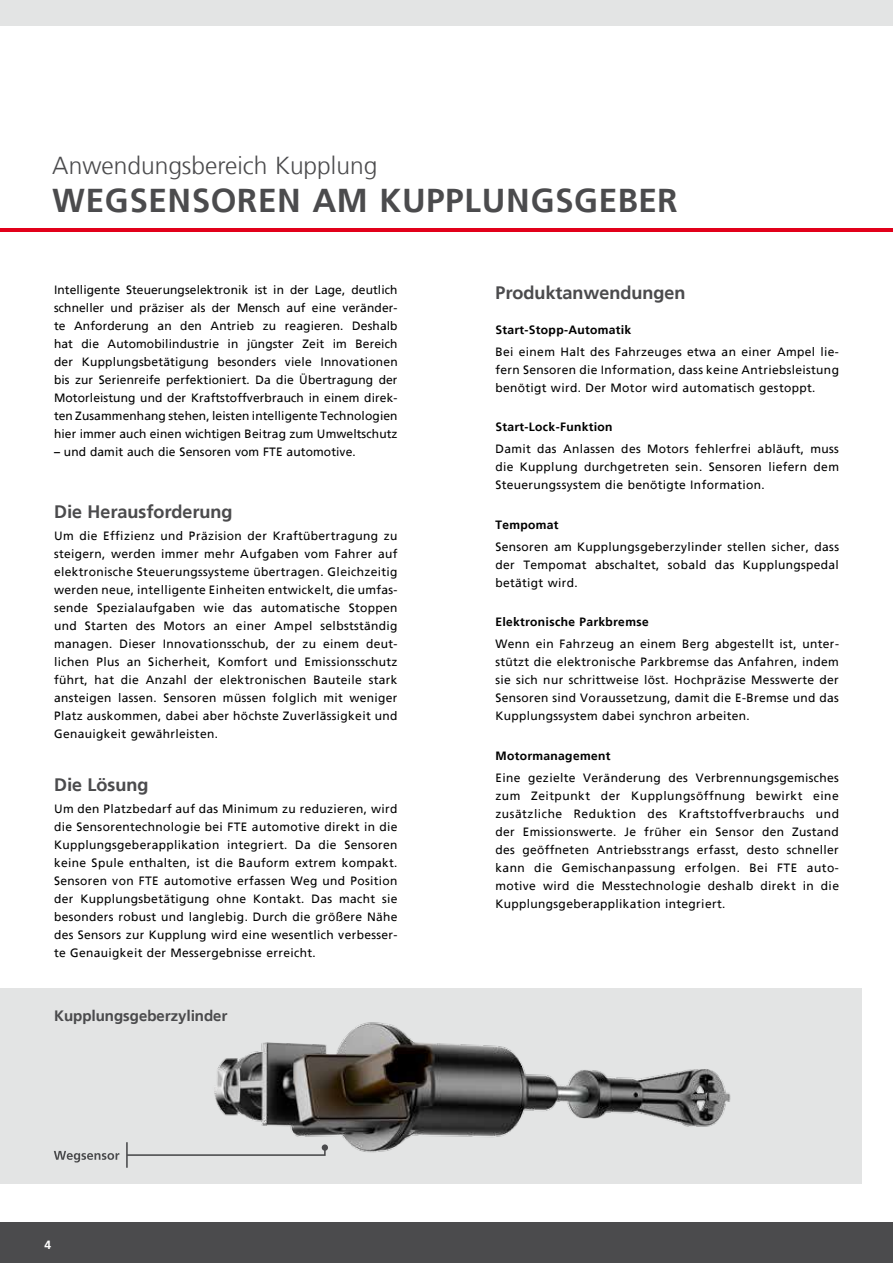
<style>
.page{position:relative;width:893px;height:1263px;background:#fff}
.page>*{position:absolute;margin:0;border:0;box-sizing:border-box;transform-origin:0 0}
.t1{font:700 33px "Frutiger Linotype";letter-spacing:.02em;color:#4b4b4d}
.t2{font:300 24.6px "Frutiger LT Com";color:#4b4b4d}
.t3{font:700 18px "Frutiger Linotype";color:#4b4b4d}
.t4{font:700 15px "Frutiger Linotype";color:#4b4b4d}
.t5{font:12px/18px "Frutiger Linotype";letter-spacing:.03em;color:#000;text-align:justify}
.t6{font:700 12px "Frutiger Linotype";letter-spacing:.03em;color:#000}
.t7{font:12px "Frutiger Linotype";letter-spacing:.01em;color:#000}
.t8{font:700 12px "Frutiger LT Com";color:#fff}
</style>
<div class="page">
<div style="left:0;top:988px;width:861px;height:195px;background:#e3e4e4"></div>
<div style="left:0;top:1222px;width:893px;height:41px;background:#4b4b4d"></div>
<div style="left:0;top:0;width:893px;height:26px;background:#e3e4e4"></div>
<img style="left:214px;top:1022px;width:517px;height:131px">
<hr style="left:0;top:229px;width:893px;height:3px;background:#e2001a">
<svg style="left:128px;top:1146px;width:198px;height:10px"></svg>
<div style="left:322px;top:1144px;width:6px;height:7px;background:#4b4b4d;border-radius:50%"></div>
<hr style="left:126px;top:1142px;width:2px;height:26px;background:#4b4b4d">
<svg style="left:54px;top:1151px;width:65px;height:11px"></svg>
<h2 class="t2" style="left:52px;top:151px;width:327px">Anwendungsbereich Kupplung</h2>
<h1 class="t1" style="left:52px;top:181px;width:98px">Wegsens</h1>
<h1 class="t1" style="left:211px;top:181px;width:468px">oren am kupplungsgeber</h1>
<p class="t5" style="left:54px;top:281px;width:345px">Intelligente Steuerungselektronik ist in der Lage, deutlich schneller und präziser als der Mensch auf eine veränder&shy;te Anforderung an den Antrieb zu reagieren. Deshalb hat die Automobilindustrie in jüngster Zeit im Bereich der Kupplungsbetätigung besonders viele Innovationen bis zur Serienreife perfektioniert. Da die Übertragung der Motorleistung und der Kraftstoffverbrauch in einem direk&shy;ten Zusammenhang stehen, leisten intelligente Technologien hier immer auch einen wichtigen Beitrag zum Umweltschutz</p>
<p class="t7" style="left:54px;top:445px;width:303px">– und damit auch die Sensoren vom FTE automotive.</p>
<h3 class="t3" style="left:54px;top:500px;width:180px">Die Herausforderung</h3>
<p class="t5" style="left:54px;top:527px;width:345px">Um die Effizienz und Präzision der Kraftübertragung zu steigern, werden immer mehr Aufgaben vom Fahrer auf elektronische Steuerungssysteme übertragen. Gleichzeitig werden neue, intelligente Einheiten entwickelt, die umfas&shy;sende Spezialaufgaben wie das automatische Stoppen und Starten des Motors an einer Ampel selbstständig managen. Dieser Innovationsschub, der zu einem deut&shy;lichen Plus an Sicherheit, Komfort und Emissionsschutz führt, hat die Anzahl der elektronischen Bauteile stark ansteigen lassen. Sensoren müssen folglich mit weniger Platz auskommen, dabei aber höchste Zuverlässigkeit und Genauigkeit gewährleisten.</p>
<h3 class="t3" style="left:54px;top:774px;width:96px">Die Lösung</h3>
<p class="t5" style="left:54px;top:800px;width:345px">Um den Platzbedarf auf das Minimum zu reduzieren, wird die Sensorentechnologie bei FTE automotive direkt in die Kupplungsgeberapplikation integriert. Da die Sensoren keine Spule enthalten, ist die Bauform extrem kompakt.<br>Sensoren von FTE automotive erfassen Weg und Position der Kupplungsbetätigung ohne Kontakt. Das macht sie besonders robust und langlebig. Durch die größere Nähe des Sensors zur Kupplung wird eine wesentlich verbesser&shy;te Genauigkeit der Messergebnisse erreicht.</p>
<p class="t4" style="left:54px;top:1007px;width:175px">Kupplungsgeberzylinder</p>
<p class="t8" style="left:44px;top:1237px;width:8px">4</p>
<h3 class="t3" style="left:495px;top:281px;width:192px">Produktanwendungen</h3>
<p class="t6" style="left:495px;top:322px;width:137px">Start-Stopp-Automatik</p>
<p class="t5" style="left:495px;top:343px;width:345px">Bei einem Halt des Fahrzeuges etwa an einer Ampel lie&shy;fern Sensoren die Information, dass keine Antriebsleistung benötigt wird. Der Motor wird automatisch gestoppt.</p>
<p class="t6" style="left:495px;top:420px;width:119px">Start-Lock-Funktion</p>
<p class="t5" style="left:495px;top:440px;width:345px">Damit das Anlassen des Motors fehlerfrei abläuft, muss die Kupplung durchgetreten sein. Sensoren liefern dem Steuerungssystem die benötigte Information.</p>
<p class="t6" style="left:495px;top:517px;width:65px">Tempomat</p>
<p class="t5" style="left:495px;top:538px;width:345px">Sensoren am Kupplungsgeberzylinder stellen sicher, dass der Tempomat abschaltet, sobald das Kupplungspedal betätigt wird.</p>
<p class="t6" style="left:495px;top:615px;width:155px">Elektronische Parkbremse</p>
<p class="t5" style="left:495px;top:635px;width:345px">Wenn ein Fahrzeug an einem Berg abgestellt ist, unter&shy;stützt die elektronische Parkbremse das Anfahren, indem sie sich nur schrittweise löst. Hochpräzise Messwerte der Sensoren sind Voraussetzung, damit die E-Bremse und das Kupplungssystem dabei synchron arbeiten.</p>
<p class="t6" style="left:495px;top:748px;width:117px">Motormanagement</p>
<p class="t5" style="left:495px;top:769px;width:345px">Eine gezielte Veränderung des Verbrennungsgemisches zum Zeitpunkt der Kupplungsöffnung bewirkt eine zusätzliche Reduktion des Kraftstoffverbrauchs und der Emissionswerte. Je früher ein Sensor den Zustand des geöffneten Antriebsstrangs erfasst, desto schneller kann die Gemischanpassung erfolgen. Bei FTE auto&shy;motive wird die Messtechnologie deshalb direkt in die Kupplungsgeberapplikation integriert.</p>
</div>
